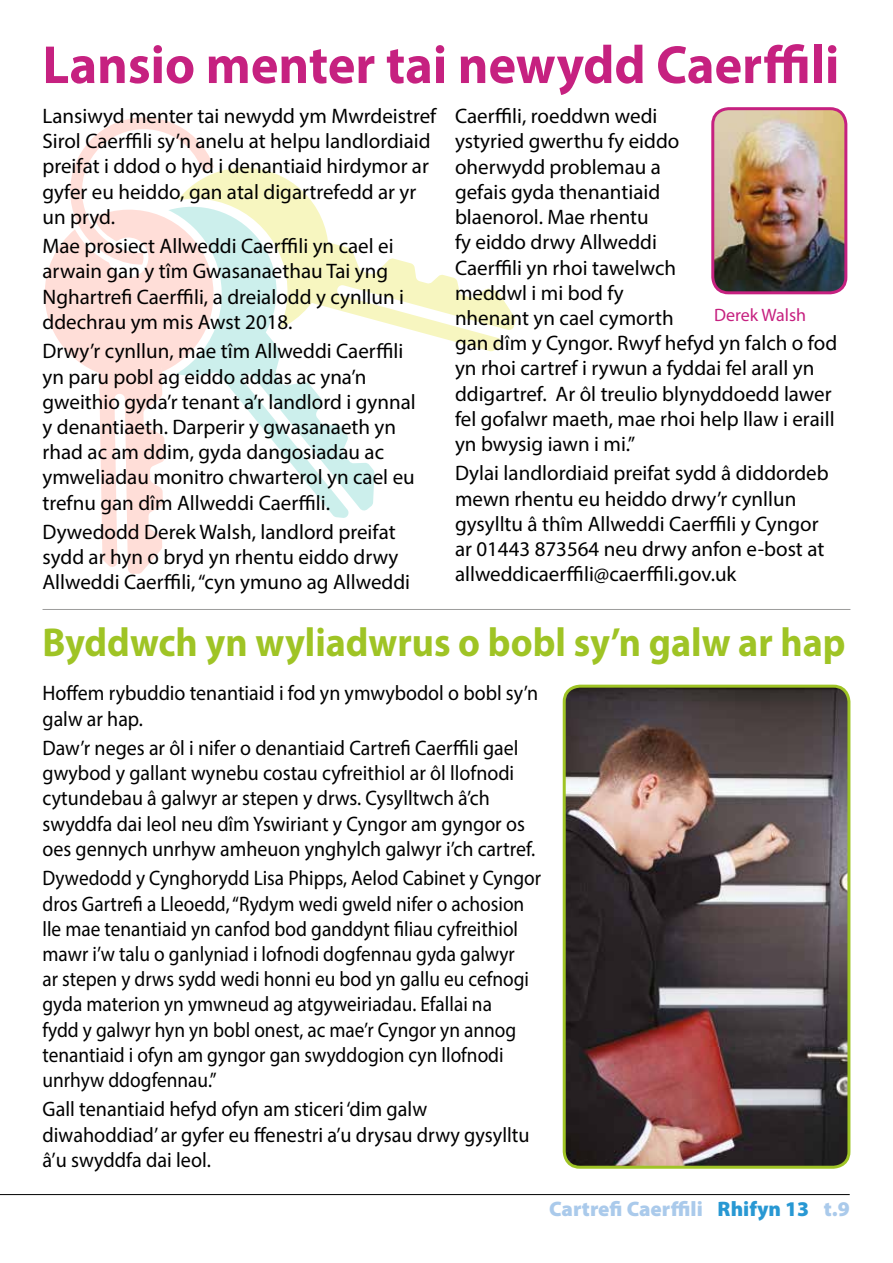
<style>
.page{position:relative;width:893px;height:1263px;background:#fff}
.page>*{position:absolute;margin:0;border:0;box-sizing:border-box;transform-origin:0 0}
.t1{font:700 54px "Myriad Pro";color:#c62180}
.t2{font:700 40.5px "Myriad Pro";color:#9fc425;scale:.94 1}
.t3{font:21px/25.2px "Myriad Pro";color:#000}
.t4{font:21px/25.2px "Myriad Pro";color:#000;scale:.92 1}
.t5{font:21px/25.2px "Myriad Pro";color:#000;scale:.95 1}
.t6{font:21px/25.2px "Myriad Pro";color:#000;scale:.96 1}
.t7{font:900 21px "Myriad Pro";color:#aacaeb}
.t8{font:18px "Myriad Pro";color:#c62180}
.s1{color:#2898d3}
</style>
<div class="page">
<hr style="left:0;top:1194px;width:850px;height:1px;background:#000">
<svg style="left:44px;top:117px;width:472px;height:457px"></svg>
<hr style="left:43px;top:609px;width:807px;height:1px;background:#9d9d9c">
<img style="left:564px;top:686px;width:285px;height:479px">
<div style="left:563px;top:685px;width:287px;height:484px;border:3px solid #9fc425;border-radius:16px"></div>
<img style="left:715px;top:110px;width:131px;height:183px">
<div style="left:711px;top:107px;width:136px;height:187px;border:3px solid #c62180;border-radius:16px"></div>
<h1 class="t1" style="left:43px;top:30px;width:798px">Lansio menter tai newydd Caerffili</h1>
<p class="t3" style="left:43px;top:103px;width:395px">Lansiwyd menter tai newydd ym Mwrdeistref Sirol Caerffili sy’n anelu at helpu landlordiaid preifat i ddod o hyd i denantiaid hirdymor ar gyfer eu heiddo, gan atal digartrefedd ar yr un pryd.</p>
<p class="t3" style="left:43px;top:233px;width:363px">Mae prosiect Allweddi Caerffili yn cael ei arwain gan y tîm Gwasanaethau Tai yng Nghartrefi Caerffili, a dreialodd y cynllun i ddechrau ym mis Awst 2018.</p>
<p class="t3" style="left:43px;top:338px;width:375px">Drwy’r cynllun, mae tîm Allweddi Caerffili yn paru pobl ag eiddo addas ac yna’n gweithio gyda’r tenant a’r landlord i gynnal y denantiaeth. Darperir y gwasanaeth yn rhad ac am ddim, gyda dangosiadau ac ymweliadau monitro chwarterol yn cael eu trefnu gan dîm Allweddi Caerffili.</p>
<p class="t3" style="left:43px;top:519px;width:369px">Dywedodd Derek Walsh, landlord preifat sydd ar hyn o bryd yn rhentu eiddo drwy<br>Allweddi Caerffili, “cyn ymuno ag Allweddi</p>
<p class="t3" style="left:455px;top:103px;width:384px">Caerffili, roeddwn wedi<br>ystyried gwerthu fy eiddo<br>oherwydd problemau a<br>gefais gyda thenantiaid<br>blaenorol. Mae rhentu<br>fy eiddo drwy Allweddi<br>Caerffili yn rhoi tawelwch<br>meddwl i mi bod fy<br>nhenant yn cael cymorth<br>gan dîm y Cyngor. Rwyf hefyd yn falch o fod yn rhoi cartref i rywun a fyddai fel arall yn ddigartref. Ar ôl treulio blynyddoedd lawer fel gofalwr maeth, mae rhoi help llaw i eraill yn bwysig iawn i mi.”</p>
<p class="t3" style="left:455px;top:460px;width:375px">Dylai landlordiaid preifat sydd â diddordeb mewn rhentu eu heiddo drwy’r cynllun gysylltu â thîm Allweddi Caerffili y Cyngor ar 01443 873564 neu drwy anfon e-bost at allweddicaerffili@caerffili.gov.uk</p>
<p class="t8" style="left:714px;top:304px;width:94px">Derek Walsh</p>
<h2 class="t2" style="left:43px;top:615px;width:856px">Byddwch yn wyliadwrus o bobl sy’n galw ar hap</h2>
<p class="t5" style="left:43px;top:680px;width:523px">Hoffem rybuddio tenantiaid i fod yn ymwybodol o bobl sy’n galw ar hap.</p>
<p class="t5" style="left:43px;top:735px;width:520px">Daw’r neges ar ôl i nifer o denantiaid Cartrefi Caerffili gael gwybod y gallant wynebu costau cyfreithiol ar ôl llofnodi cytundebau â galwyr ar stepen y drws. Cysylltwch â’ch swyddfa dai leol neu dîm Yswiriant y Cyngor am gyngor os oes gennych unrhyw amheuon ynghylch galwyr i’ch cartref.</p>
<p class="t4" style="left:43px;top:865px;width:543px">Dywedodd y Cynghorydd Lisa Phipps, Aelod Cabinet y Cyngor dros Gartrefi a Lleoedd, “Rydym wedi gweld nifer o achosion lle mae tenantiaid yn canfod bod ganddynt filiau cyfreithiol mawr i’w talu o ganlyniad i lofnodi dogfennau gyda galwyr<br>ar stepen y drws sydd wedi honni eu bod yn gallu eu cefnogi gyda materion yn ymwneud ag atgyweiriadau. Efallai na<br>fydd y galwyr hyn yn bobl onest, ac mae’r Cyngor yn annog tenantiaid i ofyn am gyngor gan swyddogion cyn llofnodi unrhyw ddogfennau.”</p>
<p class="t6" style="left:43px;top:1096px;width:509px">Gall tenantiaid hefyd ofyn am sticeri ‘dim galw diwahoddiad’ ar gyfer eu ffenestri a’u drysau drwy gysylltu â’u swyddfa dai leol.</p>
<p class="t7" style="left:549px;top:1195px;width:302px">Cartrefi Caerffili <span class="s1">Rhifyn 13</span> t.9</p>
</div>
